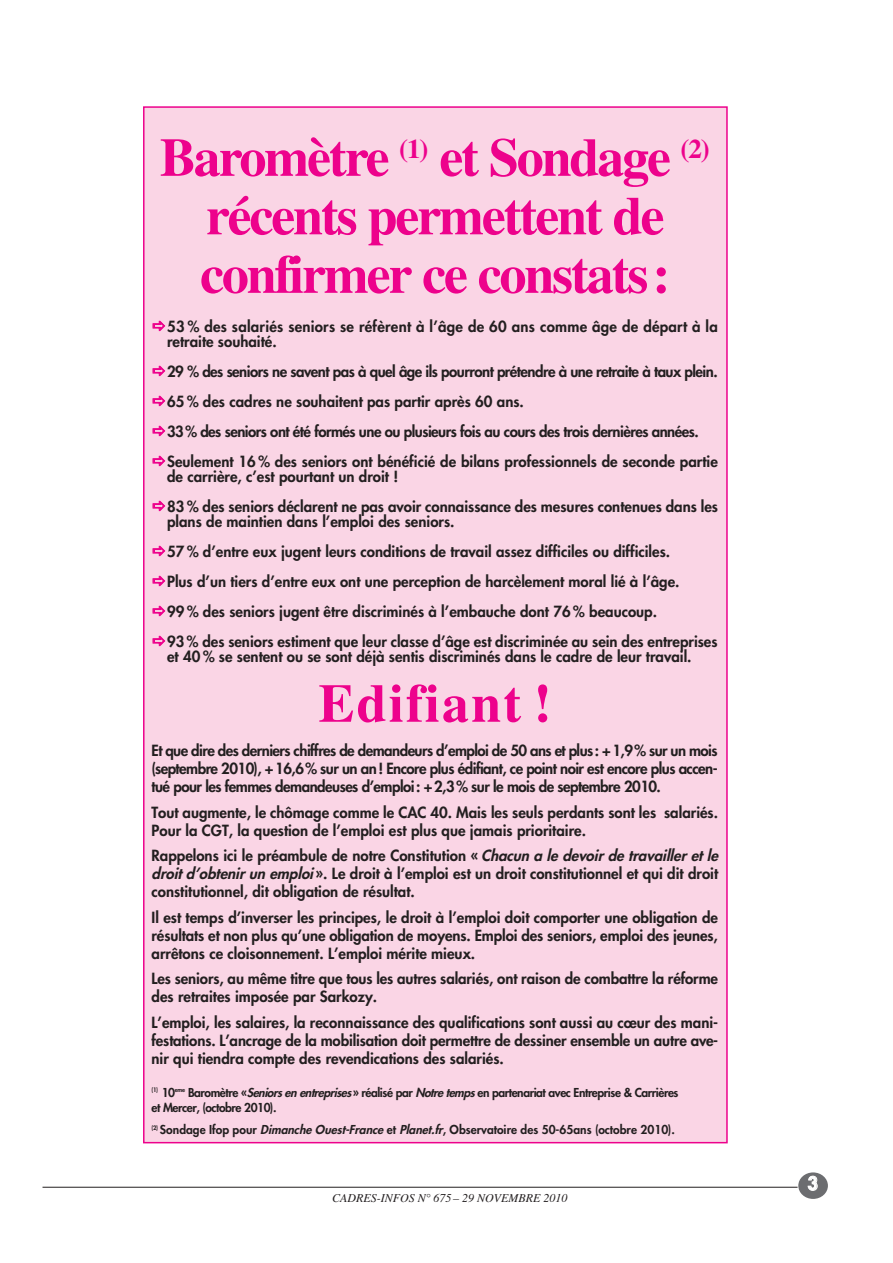
<style>
.page{position:relative;width:893px;height:1263px;background:#fff}
.page>*{position:absolute;margin:0;border:0;box-sizing:border-box;transform-origin:0 0}
.t1{font:700 54px/58.5px "Times";letter-spacing:-.04em;color:#ed028c;text-align:center}
.t2{font:700 54px "Times";letter-spacing:.04em;color:#ed028c}
.t3{font:800 18px "Futura";color:#fff}
.t4{font:800 15px/18px "Futura";color:#231f20}
.t5{font:800 15px/30px "Futura";letter-spacing:-.035em;color:#231f20}
.t6{font:800 12px/15px "Futura";letter-spacing:-.035em;color:#231f20}
.t7{font:800 12px "Futura";color:#231f20}
.t8{font:italic 12px "Times";color:#231f20}
.s1{font-style:italic}
</style>
<div class="page">
<div style="left:144px;top:107px;width:583px;height:1036px;background:#fad5e5"></div>
<hr style="left:43px;top:1187px;width:754px;height:1px;background:#231f20">
<div style="left:798px;top:1172px;width:30px;height:27px;background:#6c6d70;border-radius:50%"></div>
<h1 class="t1" style="left:160px;top:127px;width:552px">Baromètre <sup>(1)</sup> et Sondage <sup>(2) </sup>récents permettent de confirmer ce constats:</h1>
<p class="t4" style="left:167px;top:318px;width:552px;line-height:15px">53 % des salariés seniors se réfèrent à l’âge de 60 ans comme âge de départ à la retraite souhaité.</p>
<p class="t5" style="left:167px;top:356px;width:552px">29 % des seniors ne savent pas à quel âge ils pourront prétendre à une retraite à taux plein.<br>65 % des cadres ne souhaitent pas partir après 60 ans.<br>33% des seniors ont été formés une ou plusieurs fois au cours des trois dernières années.<br>Seulement 16 % des seniors ont bénéficié de bilans professionnels de seconde partie</p>
<p class="t4" style="left:167px;top:461px;width:552px;line-height:30px">de carrière, c’est pourtant un droit !<br>83 % des seniors déclarent ne pas avoir connaissance des mesures contenues dans les</p>
<p class="t4" style="left:167px;top:506px;width:552px;line-height:30px">plans de maintien dans l’emploi des seniors.<br>57 % d’entre eux jugent leurs conditions de travail assez difficiles ou difficiles.<br>Plus d’un tiers d’entre eux ont une perception de harcèlement moral lié à l’âge.<br>99 % des seniors jugent être discriminés à l’embauche dont 76 % beaucoup.<br>93 % des seniors estiment que leur classe d’âge est discriminée au sein des entreprises</p>
<p class="t4" style="left:167px;top:647px;width:526px">et 40 % se sentent ou se sont déjà sentis discriminés dans le cadre de leur travail.</p>
<h1 class="t2" style="left:318px;top:671px;width:235px">Edifiant !</h1>
<p class="t4" style="left:152px;top:741px;width:568px;text-align:justify">Et que dire des derniers chiffres de demandeurs d’emploi de 50 ans et plus: +1,9% sur un mois (septembre 2010), +16,6% sur un an! Encore plus édifiant, ce point noir est encore plus accen&shy;tué pour les femmes demandeuses d’emploi: +2,3% sur le mois de septembre 2010.</p>
<p class="t4" style="left:152px;top:803px;width:568px">Tout augmente, le chômage comme le CAC 40. Mais les seuls perdants sont les salariés.<br>Pour la CGT, la question de l’emploi est plus que jamais prioritaire.</p>
<p class="t4" style="left:152px;top:846px;width:572px">Rappelons ici le préambule de notre Constitution « <span class="s1">Chacun a ledevoirdetravailleretle droitd’obtenirun emploi</span>». Le droit à l’emploi est un droit constitutionnel et qui dit droit constitutionnel, dit obligation de résultat.</p>
<p class="t4" style="left:152px;top:908px;width:568px;text-align:justify">Il est temps d’inverser les principes, le droit à l’emploi doit comporter une obligation de résultats et non plus qu’une obligation de moyens. Emploi des seniors, emploi des jeunes, arrêtons ce cloisonnement. L’emploi mérite mieux.</p>
<p class="t4" style="left:152px;top:969px;width:568px">Les seniors, au même titre que tous les autres salariés, ont raison de combattre la réforme des retraites imposée par Sarkozy.</p>
<p class="t4" style="left:152px;top:1013px;width:568px;text-align:justify">L’emploi, les salaires, la reconnaissance des qualifications sont aussi au cœur des mani&shy;festations. L’ancrage de la mobilisation doit permettre de dessiner ensemble un autre ave&shy;nir qui tiendra compte des revendications des salariés.</p>
<p class="t6" style="left:152px;top:1085px;width:528px"><sup>(1)</sup> 10<sup>eme</sup> Baromètre «<span class="s1">Seniorsenentreprises</span>» réalisé par <span class="s1">Notretemps</span>en partenariat avec Entreprise &amp; Carrières et Mercer, (octobre 2010).</p>
<p class="t7" style="left:152px;top:1122px;width:525px"><sup>(2)</sup> Sondage Ifop pour <span class="s1">DimancheOuest-France</span>et <span class="s1">Planet.fr</span>, Observatoire des 50-65ans (octobre 2010).</p>
<p class="t8" style="left:332px;top:1191px;width:237px">CADRES-INFOS N° 675 – 29 NOVEMBRE 2010</p>
<p class="t3" style="left:808px;top:1171px;width:12px">3</p>
</div>
